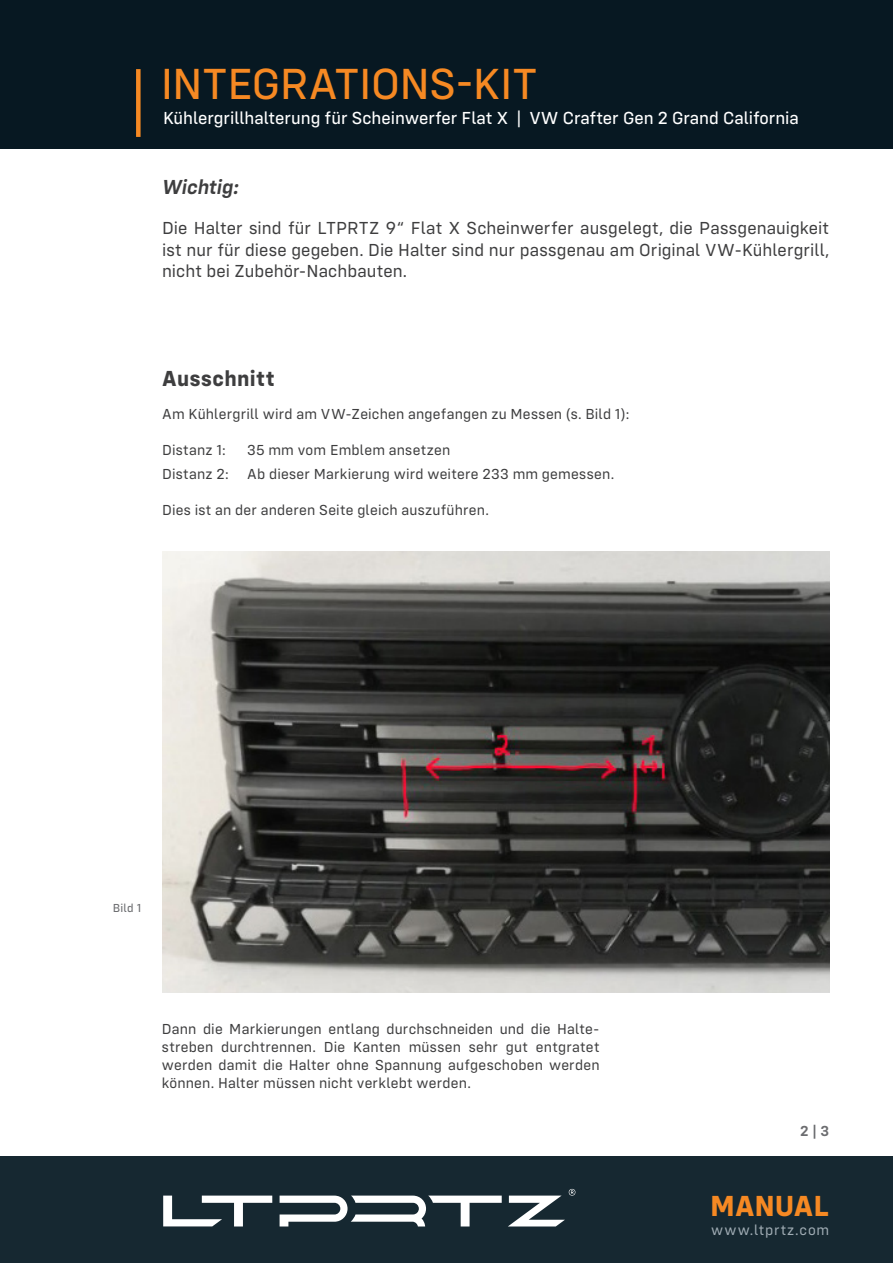
<style>
.page{position:relative;width:893px;height:1263px;background:#fff}
.page>*{position:absolute;margin:0;border:0;box-sizing:border-box;transform-origin:0 0}
.t1{font:45px "Config Text";letter-spacing:-.01em;color:#f68923}
.t2{font:700 30px "Config";color:#f68923}
.t3{font:700 22.5px "Config";letter-spacing:.015em;color:#3e3e3f}
.t4{font:italic 600 21px "Config";letter-spacing:-.005em;color:#3e3e3f}
.t5{font:18px/21.6px "Config";color:#3e3e3f;text-align:justify}
.t6{font:18px "Config Text";color:#fff}
.t7{font:15px/18px "Config";letter-spacing:.015em;color:#3e3e3f}
.t8{font:15px "Config";letter-spacing:.055em;color:#a0acb4}
.t9{font:600 15px "Config";color:#6c6d70}
.t10{font:12px "Config Text";color:#6c6d70}
</style>
<div class="page">
<div style="left:0;top:1157px;width:893px;height:106px;background:#162831"></div>
<div style="left:0;top:0;width:893px;height:149px;background:#071822"></div>
<div style="left:136px;top:69px;width:5px;height:68px;background:#f68923"></div>
<svg style="left:163px;top:1189px;width:412px;height:37px"></svg>
<img style="left:162px;top:551px;width:667px;height:441px">
<h1 class="t1" style="left:161px;top:58px;width:378px">INTEGRATIONS-KIT</h1>
<p class="t6" style="left:163px;top:107px;width:637px">Kühlergrillhalterung für Scheinwerfer Flat X | VW Crafter Gen 2 Grand California</p>
<h3 class="t4" style="left:162px;top:175px;width:78px">Wichtig:</h3>
<p class="t5" style="left:162px;top:217px;width:669px">Die Halter sind für LTPRTZ 9“ Flat X Scheinwerfer ausgelegt, die Passgenauigkeit ist nur für diese gegeben. Die Halter sind nur passgenau am Original VW-Kühlergrill, nicht bei Zubehör-Nachbauten.</p>
<h3 class="t3" style="left:162px;top:365px;width:114px">Ausschnitt</h3>
<p class="t7" style="left:162px;top:405px;width:469px">Am Kühlergrill wird am VW-Zeichen angefangen zu Messen (s. Bild 1):</p>
<p class="t7" style="left:162px;top:441px;width:65px">Distanz 1:</p>
<p class="t7" style="left:162px;top:438px;width:454px;line-height:24px;text-indent:85px">35 mm vom Emblem ansetzen<br>Distanz 2: Ab dieser Markierung wird weitere 233 mm gemessen.</p>
<p class="t7" style="left:162px;top:501px;width:328px">Dies ist an der anderen Seite gleich auszuführen.</p>
<p class="t10" style="left:113px;top:901px;width:30px">Bild 1</p>
<p class="t7" style="left:162px;top:1019px;width:439px;text-align:justify">Dann die Markierungen entlang durchschneiden und die Halte&shy;streben durchtrennen. Die Kanten müssen sehr gut entgratet werden damit die Halter ohne Spannung aufgeschoben werden können. Halter müssen nicht verklebt werden.</p>
<p class="t9" style="left:800px;top:1122px;width:31px">2 | 3</p>
<h2 class="t2" style="left:710px;top:1188px;width:121px">MANUAL</h2>
<p class="t8" style="left:711px;top:1221px;width:119px">www.ltprtz.com</p>
</div>
